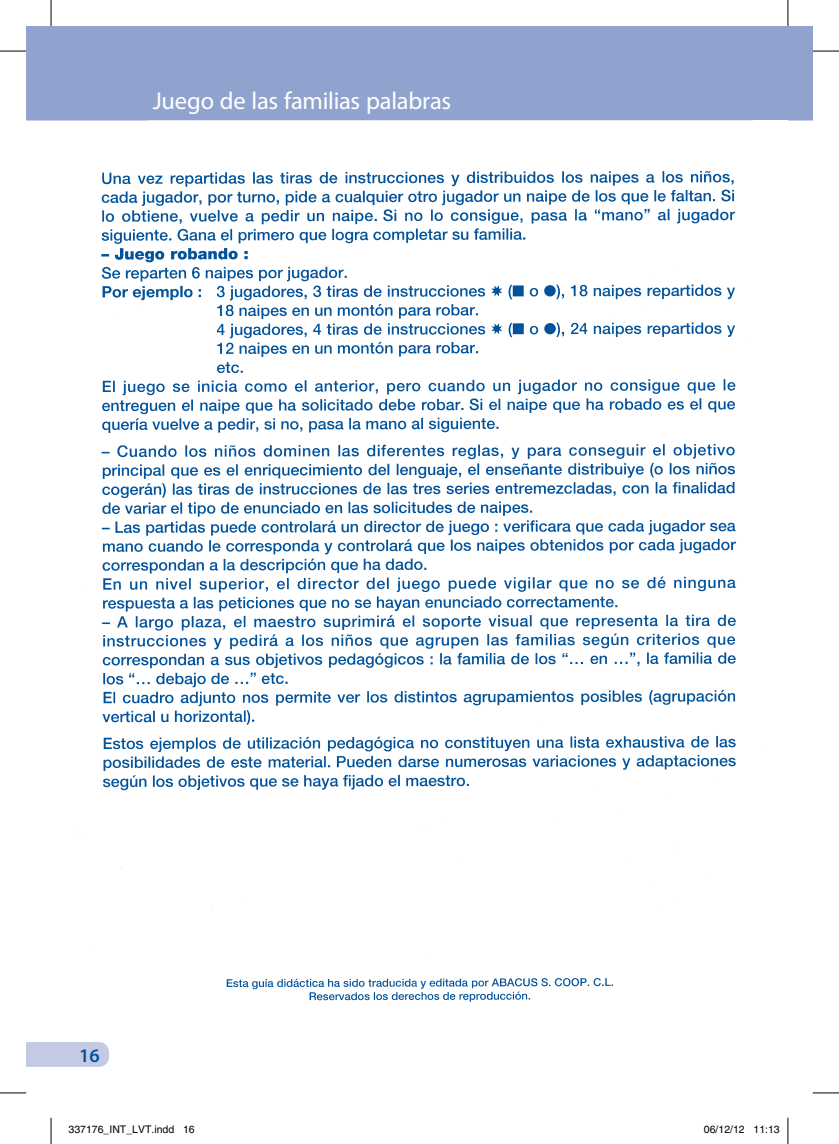
<style>
.page{position:relative;width:839px;height:1144px;background:#fff}
.page>*{position:absolute;margin:0;border:0;box-sizing:border-box;transform-origin:0 0}
.t1{font:36.05px "Myriad Pro";letter-spacing:-.01em;color:#fff}
.t2{font:24.5px "Myriad Pro";letter-spacing:-.01em;color:#fff}
.t3{font:600 19.25px "Myriad Pro";color:#01529a}
.t4{font:10.5px "Helvetica";color:#000}
</style>
<div class="page">
<div style="left:26px;top:26px;width:762px;height:1092px;background:#90a3ce"></div>
<div style="left:788px;top:26px;width:25px;height:1092px;background:#90a3ce"></div>
<div style="left:26px;top:121px;width:787px;height:997px;background:#fff"></div>
<div style="left:26px;top:1042px;width:83px;height:25px;background:#c3cbe4"></div>
<img style="left:58px;top:145px;width:704px;height:871px">
<div style="left:797px;top:366px;width:16px;height:672px;background:#fff"></div>
<svg style="left:0;top:51px;width:26px;height:1px"></svg>
<svg style="left:813px;top:51px;width:26px;height:1px"></svg>
<svg style="left:0;top:1092px;width:26px;height:1px"></svg>
<svg style="left:813px;top:1092px;width:26px;height:1px"></svg>
<svg style="left:51px;top:0;width:1px;height:26px"></svg>
<svg style="left:51px;top:1118px;width:1px;height:26px"></svg>
<svg style="left:787px;top:0;width:1px;height:26px"></svg>
<svg style="left:787px;top:1118px;width:1px;height:26px"></svg>
<div style="left:704px;top:1126px;width:6px;height:8px;border:1px solid #fff;border-radius:50%"></div>
<svg style="left:705px;top:1126px;width:5px;height:8px"></svg>
<h1 class="t1" style="left:153px;top:78px;width:323px">Le Bon Sens des Mots</h1>
<h2 class="t2" style="left:153px;top:86px;width:300px">Juego de las familias palabras</h2>
<h3 class="t3" style="left:79px;top:1043px;width:22px">16</h3>
<p class="t4" style="left:69px;top:1124px;width:128px">337176_INT_LVT.indd 16</p>
<p class="t4" style="left:704px;top:1124px;width:77px">06/12/12 11:13</p>
</div>
